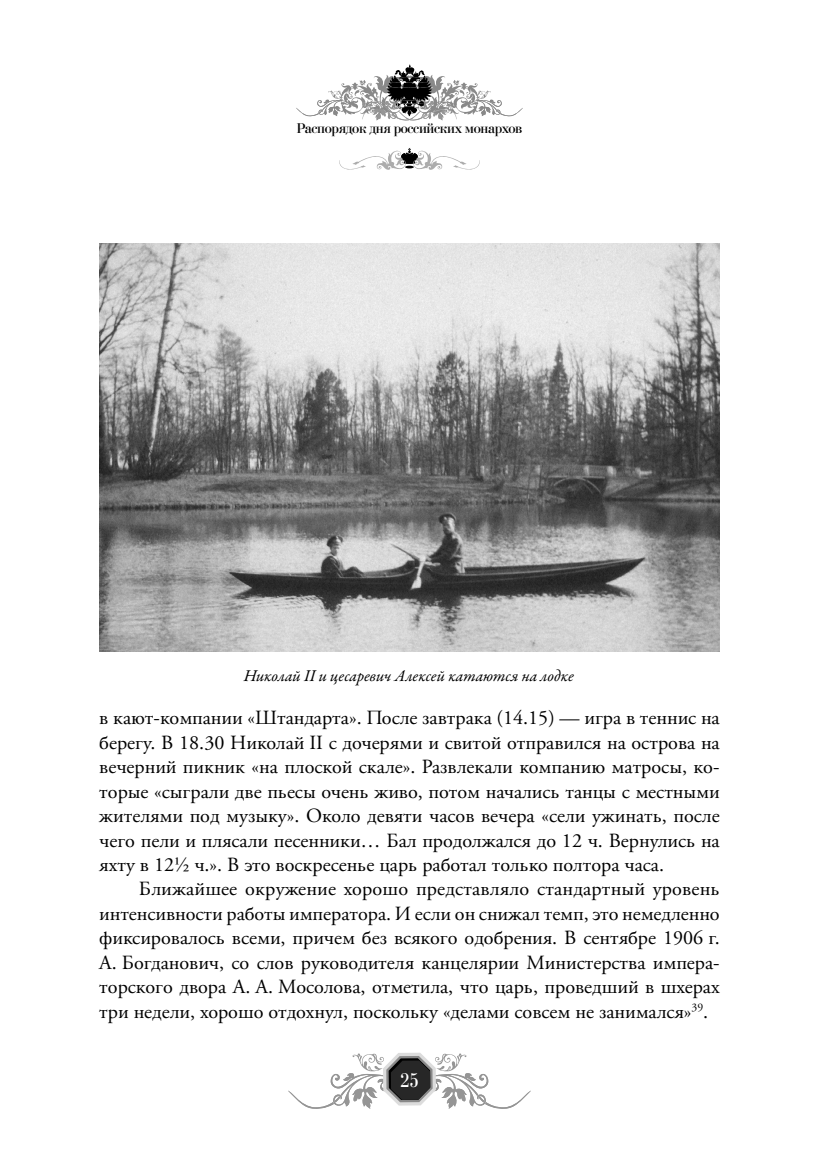
<style>
.page{position:relative;width:819px;height:1166px;background:#fff}
.page>*{position:absolute;margin:0;border:0;box-sizing:border-box;transform-origin:0 0}
.t1{font:21px "Bodoni C";color:#fff;scale:.85 1}
.t2{font:20.12px "APC Garamond C";color:#000}
.t3{font:italic 16.62px "Garamond Premr Pro";color:#000}
.t4{font:14.88px "Bodoni C";letter-spacing:-.025em;color:#000}
.s1{font-family:"Times New Roman"}
</style>
<div class="page">
<svg style="left:288px;top:1052px;width:243px;height:57px"></svg>
<svg style="left:296px;top:64px;width:227px;height:57px"></svg>
<svg style="left:339px;top:148px;width:141px;height:22px"></svg>
<img style="left:99px;top:243px;width:620px;height:408px">
<p class="t4" style="left:296px;top:123px;width:227px">Распорядок дня российских монархов</p>
<p class="t3" style="left:244px;top:669px;width:331px">Николай II и цесаревич Алексей катаются на лодке</p>
<p class="t2" style="left:99px;top:710px;width:622px">в кают-компании «Штандарта». После завтрака (14.15) — игра в теннис на</p>
<p class="t2" style="left:99px;top:734px;width:622px">берегу. В 18.30 Николай II с дочерями и свитой отправился на острова на</p>
<p class="t2" style="left:99px;top:758px;width:622px">вечерний пикник «на плоской скале». Развлекали компанию матросы, ко-</p>
<p class="t2" style="left:99px;top:783px;width:622px">торые «сыграли две пьесы очень живо, потом начались танцы с местными</p>
<p class="t2" style="left:99px;top:807px;width:622px">жителями под музыку». Около девяти часов вечера «сели ужинать, после</p>
<p class="t2" style="left:99px;top:832px;width:622px">чего пели и плясали песенники… Бал продолжался до 12 ч. Вернулись на</p>
<p class="t2" style="left:99px;top:856px;width:566px">яхту в 12<span class="s1">½</span> ч.». В это воскресенье царь работал только полтора часа.</p>
<p class="t2" style="left:139px;top:881px;width:582px">Ближайшее окружение хорошо представляло стандартный уровень</p>
<p class="t2" style="left:99px;top:905px;width:622px">интенсивности работы императора. И если он снижал темп, это немедленно</p>
<p class="t2" style="left:99px;top:930px;width:622px">фиксировалось всеми, причем без всякого одобрения. В сентябре 1906 г.</p>
<p class="t2" style="left:99px;top:954px;width:622px">А. Богданович, со слов руководителя канцелярии Министерства импера-</p>
<p class="t2" style="left:99px;top:979px;width:622px">торского двора А. А. Мосолова, отметила, что царь, проведший в шхерах</p>
<p class="t2" style="left:99px;top:1003px;width:610px">три недели, хорошо отдохнул, поскольку «делами совсем не занимался»<sup>39</sup>.</p>
<p class="t1" style="left:400px;top:1072px;width:24px">25</p>
</div>
